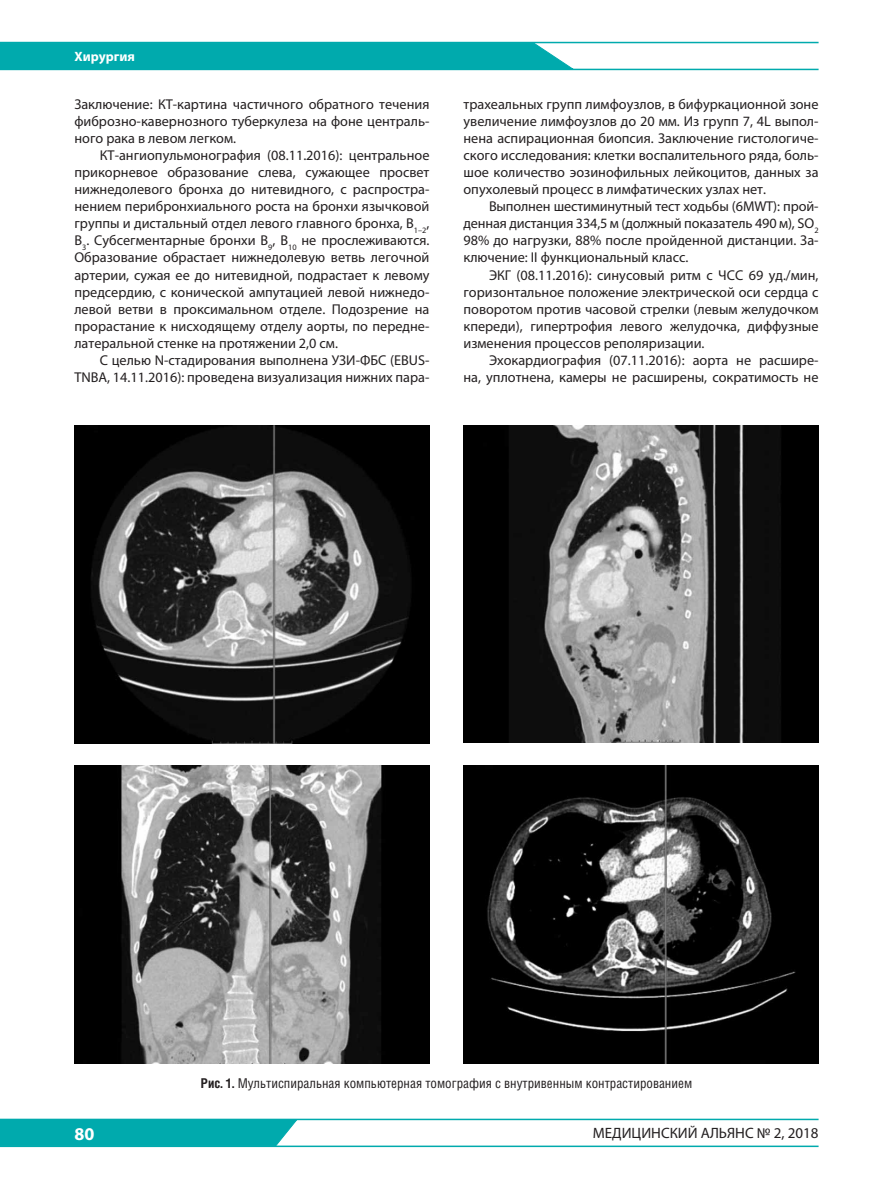
<style>
.page{position:relative;width:893px;height:1191px;background:#fff}
.page>*{position:absolute;margin:0;border:0;box-sizing:border-box;transform-origin:0 0}
.t1{font:700 18px "Myriad Pro";color:#fff}
.t2{font:15px "Myriad Pro";color:#231f20}
.t3{font:14.25px/17.1px "Myriad Pro";color:#231f20;text-align:justify}
.t4{font:13.5px "Helios Cond";color:#231f20}
.t5{font:700 13.5px "Myriad Pro";color:#fff}
.s1{font-weight:700}
</style>
<div class="page">
<div style="left:0;top:43px;width:575px;height:26px;background:#00aaad"></div>
<div style="left:0;top:1120px;width:298px;height:25px;background:#00aaad"></div>
<hr style="left:0;top:1145px;width:819px;height:2px;background:#00aaad">
<hr style="left:0;top:1118px;width:819px;height:2px;background:#00aaad">
<hr style="left:0;top:42px;width:819px;height:1px;background:#00aaad">
<hr style="left:0;top:69px;width:819px;height:1px;background:#00aaad">
<img style="left:74px;top:425px;width:355px;height:318px">
<img style="left:463px;top:425px;width:356px;height:318px">
<img style="left:74px;top:765px;width:355px;height:298px">
<img style="left:464px;top:765px;width:355px;height:298px">
<p class="t5" style="left:74px;top:48px;width:62px">Хирургия</p>
<p class="t3" style="left:74px;top:95px;width:357px">Заключение: КТ-картина частичного обратного течения фиброзно-кавернозного туберкулеза на фоне централь&shy;ного рака в левом легком.</p>
<p class="t3" style="left:74px;top:146px;width:357px;text-indent:26px">КТ-ангиопульмонография (08.11.2016): центральное прикорневое образование слева, сужающее просвет нижнедолевого бронха до нитевидного, с распростра&shy;нением перибронхиального роста на бронхи язычковой группы и дистальный отдел левого главного бронха, В<sub>1–2</sub>, В<sub>3</sub>. Субсегментарные бронхи В<sub>9</sub>, В<sub>10</sub> не прослеживаются.<br>Образование обрастает нижнедолевую ветвь легочной артерии, сужая ее до нитевидной, подрастает к левому предсердию, с конической ампутацией левой нижнедо&shy;левой ветви в проксимальном отделе. Подозрение на прорастание к нисходящему отделу аорты, по передне&shy;латеральной стенке на протяжении 2,0 см.</p>
<p class="t3" style="left:74px;top:351px;width:357px;text-align:right">С целью N-стадирования выполнена УЗИ-ФБС (EBUS-<br>TNBA, 14.11.2016): проведена визуализация нижних пара-</p>
<p class="t3" style="left:463px;top:95px;width:357px">трахеальных групп лимфоузлов, в бифуркационной зоне увеличение лимфоузлов до 20 мм. Из групп 7, 4L выпол&shy;нена аспирационная биопсия. Заключение гистологиче&shy;ского исследования: клетки воспалительного ряда, боль&shy;шое количество эозинофильных лейкоцитов, данных за опухолевый процесс в лимфатических узлах нет.</p>
<p class="t3" style="left:463px;top:198px;width:357px;text-align:left;text-indent:26px">Выполнен шестиминутный тест ходьбы (6MWT): прой-- денная дистанция 334,5 м (должный показатель 490 м), SO<sub>2<br></sub>98% до нагрузки, 88% после пройденной дистанции. За&shy;ключение: II функциональный класс.</p>
<p class="t3" style="left:463px;top:266px;width:357px;text-indent:26px">ЭКГ (08.11.2016): синусовый ритм с ЧСС 69 уд./мин, горизонтальное положение электрической оси сердца с поворотом против часовой стрелки (левым желудочком кпереди), гипертрофия левого желудочка, диффузные изменения процессов реполяризации.</p>
<p class="t3" style="left:463px;top:351px;width:357px;text-align:right">Эхокардиография (07.11.2016): аорта не расшире-<br>на, уплотнена, камеры не расширены, сократимость не</p>
<p class="t4" style="left:201px;top:1075px;width:493px"><span class="s1">Рис. 1.</span> Мультиспиральная компьютерная томография с внутривенным контрастированием</p>
<p class="t1" style="left:74px;top:1122px;width:21px">80</p>
<p class="t2" style="left:593px;top:1124px;width:227px">МЕДИЦИНСКИЙ АЛЬЯНС № 2, 2018</p>
</div>
